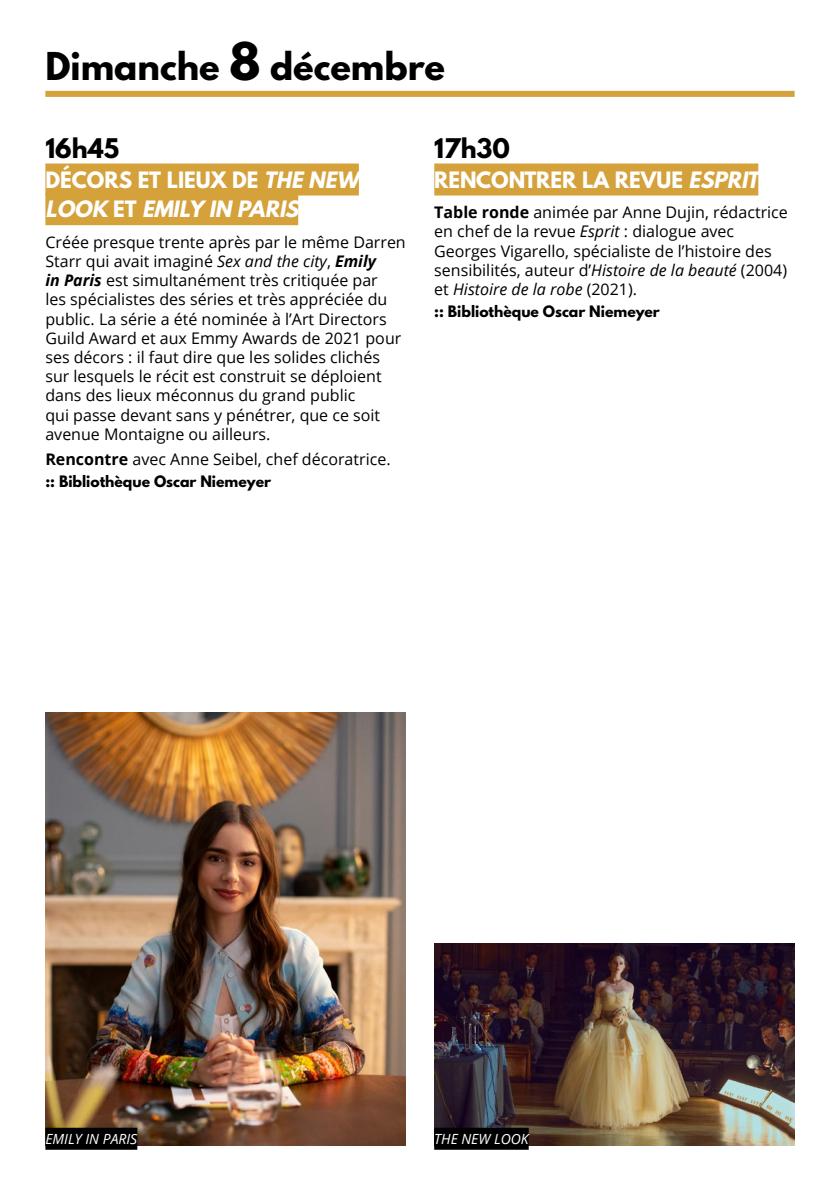
<style>
.page{position:relative;width:840px;height:1191px;background:#fff}
.page>*{position:absolute;margin:0;border:0;box-sizing:border-box;transform-origin:0 0}
.t1{font:700 34px "League Spartan";color:#000}
.t2{font:700 24px "League Spartan";color:#000}
.t3{font:italic 700 20px/29.6px "League Spartan";color:#fff}
.t4{font:700 20px "League Spartan";color:#fff}
.t5{font:16px/19.2px "Open Sans";color:#000}
.t6{font:700 14px "League Spartan";color:#000}
.t7{font:italic 14px "Open Sans";color:#fff}
.s1{font-size:46px}
.s2{font-style:normal}
.s3{font-style:italic}
.s4{font-weight:700;font-style:italic}
.s5{font-weight:700}
</style>
<div class="page">
<div style="left:45px;top:91px;width:749px;height:6px;background:#d4a13a"></div>
<div style="left:45px;top:163px;width:313px;height:32px;background:#d4a13a"></div>
<div style="left:45px;top:193px;width:253px;height:32px;background:#d4a13a"></div>
<img style="left:434px;top:943px;width:360px;height:202px">
<div style="left:434px;top:1127px;width:94px;height:22px;background:#000"></div>
<div style="left:434px;top:163px;width:323px;height:32px;background:#d4a13a"></div>
<img style="left:45px;top:712px;width:360px;height:433px">
<div style="left:45px;top:1127px;width:92px;height:22px;background:#000"></div>
<h1 class="t1" style="left:45px;top:39px;width:401px">Dimanche <span class="s1">8</span> décembre</h1>
<h2 class="t2" style="left:45px;top:129px;width:75px">16h45</h2>
<p class="t3" style="left:45px;top:164px;width:320px"><span class="s2">DÉCORS ET LIEUX DE</span> THE NEW<br>LOOK <span class="s2">E T</span> EMILY IN PARIS</p>
<p class="t5" style="left:45px;top:232px;width:362px">Créée presque trente après par le même Darren Starr qui avait imaginé <span class="s3">Sex and the city</span>, <span class="s4">Emily<br>in Paris</span> est simultanément très critiquée par<br>les spécialistes des séries et très appréciée du public. La série a été nominée à l’Art Directors Guild Award et aux Emmy Awards de 2021 pour ses décors : il faut dire que les solides clichés sur lesquels le récit est construit se déploient dans des lieux méconnus du grand public<br>qui passe devant sans y pénétrer, que ce soit avenue Montaigne ou ailleurs.</p>
<p class="t5" style="left:45px;top:449px;width:346px"><span class="s5">Rencontre</span> avec Anne Seibel, chef décoratrice.</p>
<p class="t6" style="left:45px;top:470px;width:227px">:: Bibliothèque Oscar Niemeyer</p>
<h2 class="t2" style="left:434px;top:129px;width:77px">17h30</h2>
<p class="t4" style="left:434px;top:164px;width:331px">RENCONTRER LA REVUE <span class="s3">ESPRIT</span></p>
<p class="t5" style="left:434px;top:202px;width:355px"><span class="s5">Table ronde</span> animée par Anne Dujin, rédactrice en chef de la revue <span class="s3">Esprit</span> : dialogue avec Georges Vigarello, spécialiste de l’histoire des sensibilités, auteur d’<span class="s3">Histoire de la beauté</span> (2004) et <span class="s3">Histoire de la robe</span> (2021).</p>
<p class="t6" style="left:434px;top:301px;width:227px">:: Bibliothèque Oscar Niemeyer</p>
<p class="t7" style="left:45px;top:1129px;width:93px">EMILY IN PARIS</p>
<p class="t7" style="left:434px;top:1129px;width:96px">THE NEW LOOK</p>
</div>
